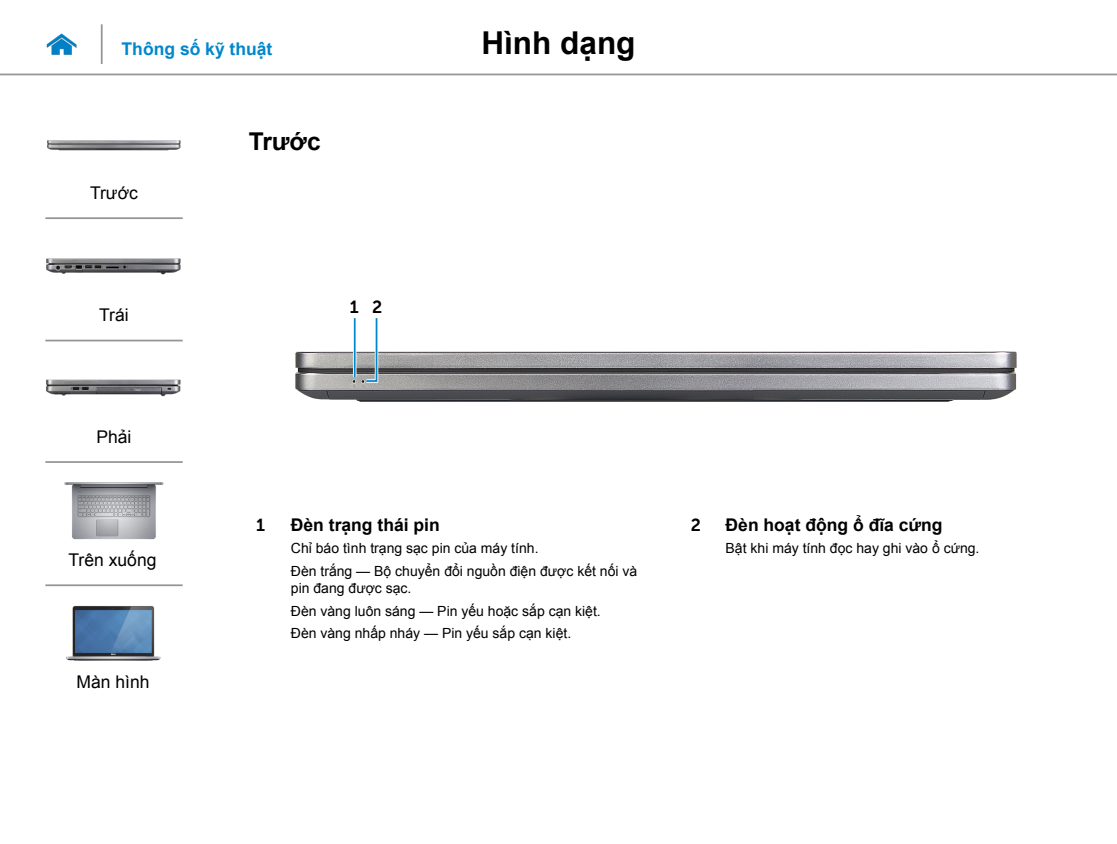
<style>
.page{position:relative;width:1117px;height:844px;background:#fff}
.page>*{position:absolute;margin:0;border:0;box-sizing:border-box;transform-origin:0 0}
.t1{font:700 31.5px "Arial";color:#000}
.Head2{font:700 24.5px "Arial";color:#000}
.Callout_Head{font:700 17.5px "Arial";color:#000}
.t2{font:17.5px "Arial";color:#000}
.Hyperlink{font:700 17.5px "Arial";color:#0087cc}
.Callout_Head-2{font:700 17.5px "Museo Sans For Dell";color:#000}
.Callout-L{font:17.5px "Museo Sans For Dell 700";color:#000}
.Callout_description{font:14px/17.5px "Arial";color:#000}
</style>
<div class="page">
<hr style="left:0;top:74px;width:1116px;height:1px;background:#939598">
<img style="left:46px;top:33px;width:31px;height:23px">
<img style="left:295px;top:351px;width:722px;height:51px">
<hr style="left:353px;top:318px;width:3px;height:59px;background:#fff">
<hr style="left:354px;top:318px;width:1px;height:59px;background:#0087cc">
<svg style="left:363px;top:318px;width:17px;height:66px"></svg>
<hr style="left:101px;top:24px;width:2px;height:40px;background:#939598">
<img style="left:47px;top:140px;width:134px;height:11px">
<img style="left:46px;top:258px;width:135px;height:17px">
<img style="left:46px;top:379px;width:135px;height:18px">
<img style="left:64px;top:482px;width:100px;height:58px">
<img style="left:66px;top:605px;width:95px;height:56px">
<hr style="left:45px;top:217px;width:138px;height:2px;background:#939598">
<hr style="left:45px;top:339px;width:138px;height:2px;background:#939598">
<hr style="left:45px;top:461px;width:138px;height:2px;background:#939598">
<hr style="left:45px;top:584px;width:138px;height:2px;background:#939598">
<p class="Hyperlink" style="left:122px;top:37px;width:152px">Thông số kỹ thuật</p>
<h1 class="t1" style="left:481px;top:22px;width:156px">Hình dạng</h1>
<p class="t2" style="left:90px;top:181px;width:49px">Trước</p>
<p class="t2" style="left:99px;top:303px;width:31px">Trái</p>
<p class="t2" style="left:96px;top:425px;width:37px">Phải</p>
<p class="t2" style="left:69px;top:548px;width:89px">Trên xuống</p>
<p class="t2" style="left:76px;top:670px;width:74px">Màn hình</p>
<p class="Head2" style="left:249px;top:125px;width:73px">Trước</p>
<p class="Callout-L" style="left:350px;top:297px;width:10px">1</p>
<p class="Callout-L" style="left:372px;top:297px;width:12px">2</p>
<p class="Callout_Head-2" style="left:256px;top:515px;width:10px">1</p>
<p class="Callout_Head" style="left:291px;top:512px;width:150px">Đèn trạng thái pin</p>
<p class="Callout_description" style="left:291px;top:539px;width:249px">Chỉ báo tình trạng sạc pin của máy tính.</p>
<p class="Callout_description" style="left:291px;top:562px;width:348px">Đèn trắng — Bộ chuyển đổi nguồn điện được kết nối và pin đang được sạc.</p>
<p class="Callout_description" style="left:291px;top:601px;width:311px">Đèn vàng luôn sáng — Pin yếu hoặc sắp cạn kiệt.</p>
<p class="Callout_description" style="left:291px;top:624px;width:282px">Đèn vàng nhấp nháy — Pin yếu sắp cạn kiệt.</p>
<p class="Callout_Head-2" style="left:690px;top:515px;width:12px">2</p>
<p class="Callout_Head" style="left:725px;top:512px;width:218px">Đèn hoạt động ổ đĩa cứng</p>
<p class="Callout_description" style="left:725px;top:539px;width:255px">Bật khi máy tính đọc hay ghi vào ổ cứng.</p>
</div>
